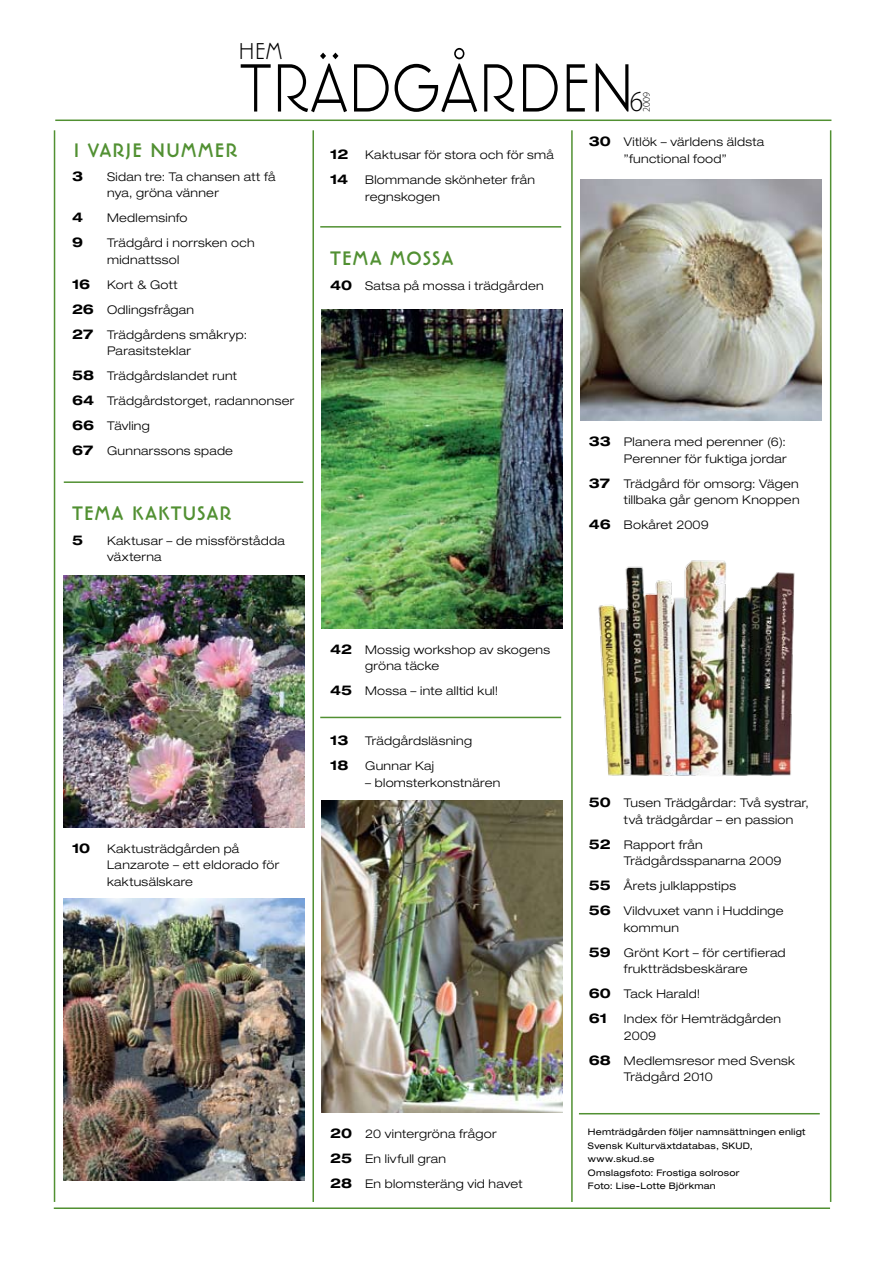
<style>
.page{position:relative;width:893px;height:1263px;background:#fff}
.page>*{position:absolute;margin:0;border:0;box-sizing:border-box;transform-origin:0 0}
.t1{font:300 83.55px "Linotype Banjoman Text";color:#000;scale:.91 1}
.t2{font:300 29.1px "Myriad Pro";color:#000;scale:.95 1}
.t3{font:300 28.05px "Linotype Banjoman Text";color:#000}
.t4{font:700 24px "Linotype Banjoman";letter-spacing:.05em;color:#519032}
.t5{font:700 expanded 13.5px "Helvetica Neue LT";color:#000}
.t6{font:300 expanded 12px/25px "Helvetica Neue LT";letter-spacing:.025em;color:#000}
.t7{font:300 10.05px "Myriad Pro";color:#000}
.t8{font:expanded 9px/13.5px "Helvetica Neue LT";letter-spacing:.03em;color:#000}
.s1{font-weight:700;font-size:13.5px}
</style>
<div class="page">
<hr style="left:54px;top:130px;width:1px;height:1072px;background:#519032">
<hr style="left:55px;top:120px;width:776px;height:1px;background:#519032">
<hr style="left:312px;top:130px;width:2px;height:1072px;background:#519032">
<hr style="left:571px;top:130px;width:2px;height:1072px;background:#519032">
<hr style="left:830px;top:130px;width:1px;height:1072px;background:#519032">
<hr style="left:579px;top:1113px;width:241px;height:1px;background:#519032">
<hr style="left:54px;top:1207px;width:776px;height:2px;background:#519032">
<hr style="left:64px;top:481px;width:239px;height:2px;background:#519032">
<hr style="left:320px;top:226px;width:241px;height:2px;background:#519032">
<hr style="left:320px;top:717px;width:241px;height:1px;background:#519032">
<img style="left:64px;top:899px;width:241px;height:281px">
<img style="left:64px;top:576px;width:241px;height:252px">
<img style="left:322px;top:309px;width:240px;height:320px">
<img style="left:598px;top:560px;width:197px;height:216px">
<img style="left:322px;top:800px;width:240px;height:313px">
<img style="left:580px;top:180px;width:241px;height:241px">
<h3 class="t3" style="left:239px;top:37px;width:46px">hem</h3>
<h1 class="t1" style="left:239px;top:46px;width:435px">TRÄDGÅRDEN</h1>
<h2 class="t2" style="left:630px;top:86px;width:16px">6</h2>
<p class="t7" style="left:641px;top:112px;width:21px;rotate:-90deg">2009</p>
<h3 class="t4" style="left:74px;top:138px;width:165px">I VARJE NUMMER</h3>
<p class="t5" style="left:72px;top:167px;width:13px">3</p>
<p class="t6" style="left:107px;top:168px;width:170px;line-height:16.5px">Sidan tre: Ta chansen att få nya, gröna vänner</p>
<p class="t5" style="left:72px;top:209px;width:13px">4</p>
<p class="t6" style="left:107px;top:205px;width:82px">Medlemsinfo</p>
<p class="t5" style="left:72px;top:234px;width:13px">9</p>
<p class="t6" style="left:107px;top:235px;width:149px;line-height:16.5px">Trädgård i norrsken och midnattssol</p>
<p class="t6" style="left:72px;top:272px;width:176px"><span class="s1">16</span> Kort &amp; Gott<br><span class="s1">26</span> Odlingsfrågan<br><span class="s1">27</span> Trädgårdens småkryp:</p>
<p class="t6" style="left:72px;top:338px;width:224px;text-indent:35px">Parasitsteklar<br><span class="s1">58</span> Trädgårdslandet runt<br><span class="s1">64</span> Trädgårdstorget, radannonser<br><span class="s1">66</span> Tävling<br><span class="s1">67</span> Gunnarssons spade</p>
<h3 class="t4" style="left:72px;top:500px;width:161px">TEMA KAKTUSAR</h3>
<p class="t5" style="left:72px;top:531px;width:13px">5</p>
<p class="t6" style="left:107px;top:532px;width:179px;line-height:16.5px">Kaktusar – de missförstådda växterna</p>
<p class="t6" style="left:107px;top:840px;width:173px;line-height:16.5px;text-indent:-35px"><span class="s1">10</span> Kaktusträdgården på<br>Lanzarote – ett eldorado för kaktusälskare</p>
<p class="t5" style="left:330px;top:146px;width:20px">12</p>
<p class="t6" style="left:365px;top:142px;width:190px">Kaktusar för stora och för små</p>
<p class="t5" style="left:330px;top:171px;width:19px">14</p>
<p class="t6" style="left:365px;top:172px;width:171px;line-height:16.5px">Blommande skönheter från regnskogen</p>
<h3 class="t4" style="left:330px;top:246px;width:125px">TEMA MOSSA</h3>
<p class="t6" style="left:330px;top:274px;width:215px"><span class="s1">40</span> Satsa på mossa i trädgården</p>
<p class="t6" style="left:589px;top:134px;width:177px;line-height:16.5px;text-align:center"><span class="s1">30</span> Vitlök – världens äldsta ”functional food”</p>
<p class="t6" style="left:589px;top:433px;width:199px;line-height:16.5px;text-align:right"><span class="s1">33</span> Planera med perenner (6):<br>Perenner för fuktiga jordar</p>
<p class="t6" style="left:589px;top:475px;width:212px;line-height:16.5px;text-align:right"><span class="s1">37</span> Trädgård för omsorg: Vägen tillbaka går genom Knoppen</p>
<p class="t6" style="left:589px;top:512px;width:121px"><span class="s1">46</span> Bokåret 2009</p>
<p class="t6" style="left:365px;top:641px;width:186px;line-height:16.5px;text-indent:-35px"><span class="s1">42</span> Mossig workshop av skogens gröna täcke</p>
<p class="t6" style="left:330px;top:678px;width:170px"><span class="s1">45</span> Mossa – inte alltid kul!</p>
<p class="t5" style="left:330px;top:732px;width:20px">13</p>
<p class="t6" style="left:330px;top:728px;width:143px;text-indent:35px">Trädgårdsläsning<br><span class="s1">18</span> Gunnar Kaj</p>
<p class="t6" style="left:365px;top:770px;width:137px">– blomsterkonstnären</p>
<p class="t6" style="left:624px;top:795px;width:186px;line-height:16.5px;text-indent:-35px"><span class="s1">50</span> Tusen Trädgårdar: Två systrar, två trädgårdar – en passion</p>
<p class="t6" style="left:624px;top:836px;width:159px;line-height:16.5px;text-indent:-35px"><span class="s1">52</span> Rapport från<br>Trädgårdsspanarna 2009</p>
<p class="t6" style="left:589px;top:873px;width:196px"><span class="s1">55</span> Årets julklappstips<br><span class="s1">56</span> Vildvuxet vann i Huddinge</p>
<p class="t6" style="left:589px;top:915px;width:198px;text-indent:35px">kommun<br><span class="s1">59</span> Grönt Kort – för certifierad</p>
<p class="t6" style="left:589px;top:956px;width:194px;text-indent:35px">fruktträdsbeskärare<br><span class="s1">60</span> Tack Harald!<br><span class="s1">61</span> Index för Hemträdgården</p>
<p class="t6" style="left:589px;top:1023px;width:208px;text-indent:35px">2009<br><span class="s1">68</span> Medlemsresor med Svensk</p>
<p class="t6" style="left:624px;top:1064px;width:90px">Trädgård 2010</p>
<p class="t6" style="left:330px;top:1121px;width:194px"><span class="s1">20</span> 20 vintergröna frågor<br><span class="s1">25</span> En livfull gran<br><span class="s1">28</span> En blomsteräng vid havet</p>
<p class="t8" style="left:588px;top:1125px;width:219px">Hemträdgården följer namnsättningen enligt<br>Svensk Kulturväxtdatabas, SKUD, www.skud.se<br>Omslagsfoto: Frostiga solrosor<br>Foto: Lise-Lotte Björkman</p>
</div>
